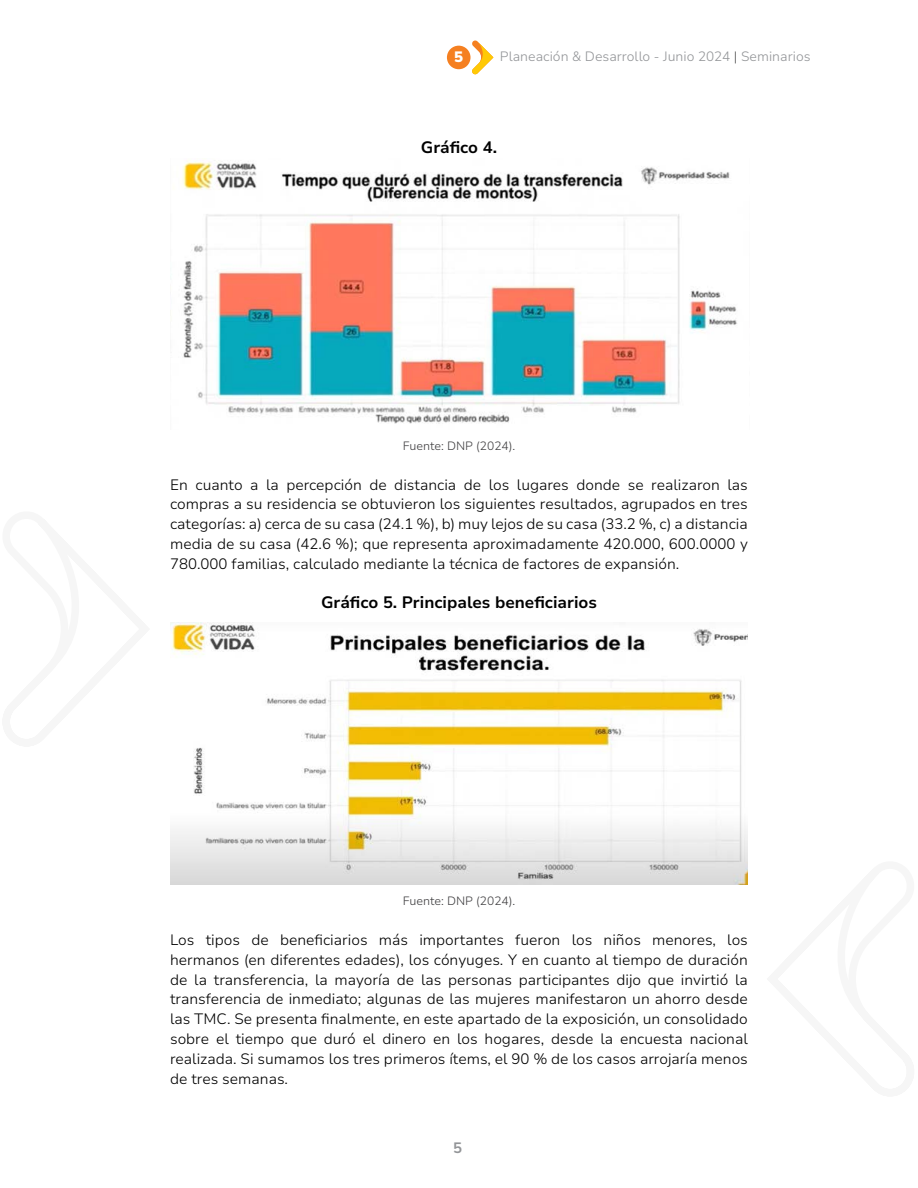
<style>
.page{position:relative;width:918px;height:1188px;background:#fff}
.page>*{position:absolute;margin:0;border:0;box-sizing:border-box;transform-origin:0 0}
.t1{font:700 16.5px "Nunito Sans 10 pt";color:#000}
.t2{font:300 15px/19.8px "Nunito Sans 10 pt";color:#000;text-align:justify}
.t3{font:900 15px "Nunito Sans 10 pt";color:#fff}
.t4{font:700 15px "Nunito Sans 10 pt";color:#939598}
.t5{font:300 13.5px "Nunito Sans 10 pt";color:#939598}
.t6{font:300 12px "Nunito Sans 10 pt";color:#414042}
.s1{color:#4d4d4d}
</style>
<div class="page">
<div style="left:447px;top:46px;width:24px;height:23px;background:#f58021;border-radius:50%"></div>
<svg style="left:472px;top:40px;width:21px;height:35px"></svg>
<img style="left:170px;top:160px;width:567px;height:264px">
<img style="left:170px;top:623px;width:578px;height:261px">
<p class="t3" style="left:454px;top:46px;width:10px">5</p>
<p class="t5" style="left:500px;top:47px;width:312px">Planeación &amp; Desarrollo - Junio 2024 <span class="s1">|</span> Seminarios</p>
<p class="t1" style="left:421px;top:136px;width:78px">Gráfico 4.</p>
<p class="t6" style="left:403px;top:437px;width:114px">Fuente: DNP (2024).</p>
<p class="t2" style="left:170px;top:474px;width:579px">En cuanto a la percepción de distancia de los lugares donde se realizaron las compras a su residencia se obtuvieron los siguientes resultados, agrupados en tres categorías: a) cerca de su casa (24.1 %), b) muy lejos de su casa (33.2 %, c) a distancia media de su casa (42.6 %); que representa aproximadamente 420.000, 600.0000 y 780.000 familias, calculado mediante la técnica de factores de expansión.</p>
<p class="t1" style="left:321px;top:591px;width:277px">Gráfico 5. Principales beneficiarios</p>
<p class="t6" style="left:403px;top:893px;width:114px">Fuente: DNP (2024).</p>
<p class="t2" style="left:170px;top:929px;width:579px">Los tipos de beneficiarios más importantes fueron los niños menores, los hermanos (en diferentes edades), los cónyuges. Y en cuanto al tiempo de duración de la transferencia, la mayoría de las personas participantes dijo que invirtió la transferencia de inmediato; algunas de las mujeres manifestaron un ahorro desde las TMC. Se presenta finalmente, en este apartado de la exposición, un consolidado sobre el tiempo que duró el dinero en los hogares, desde la encuesta nacional realizada. Si sumamos los tres primeros ítems, el 90 % de los casos arrojaría menos de tres semanas.</p>
<p class="t4" style="left:453px;top:1138px;width:10px">5</p>
</div>
